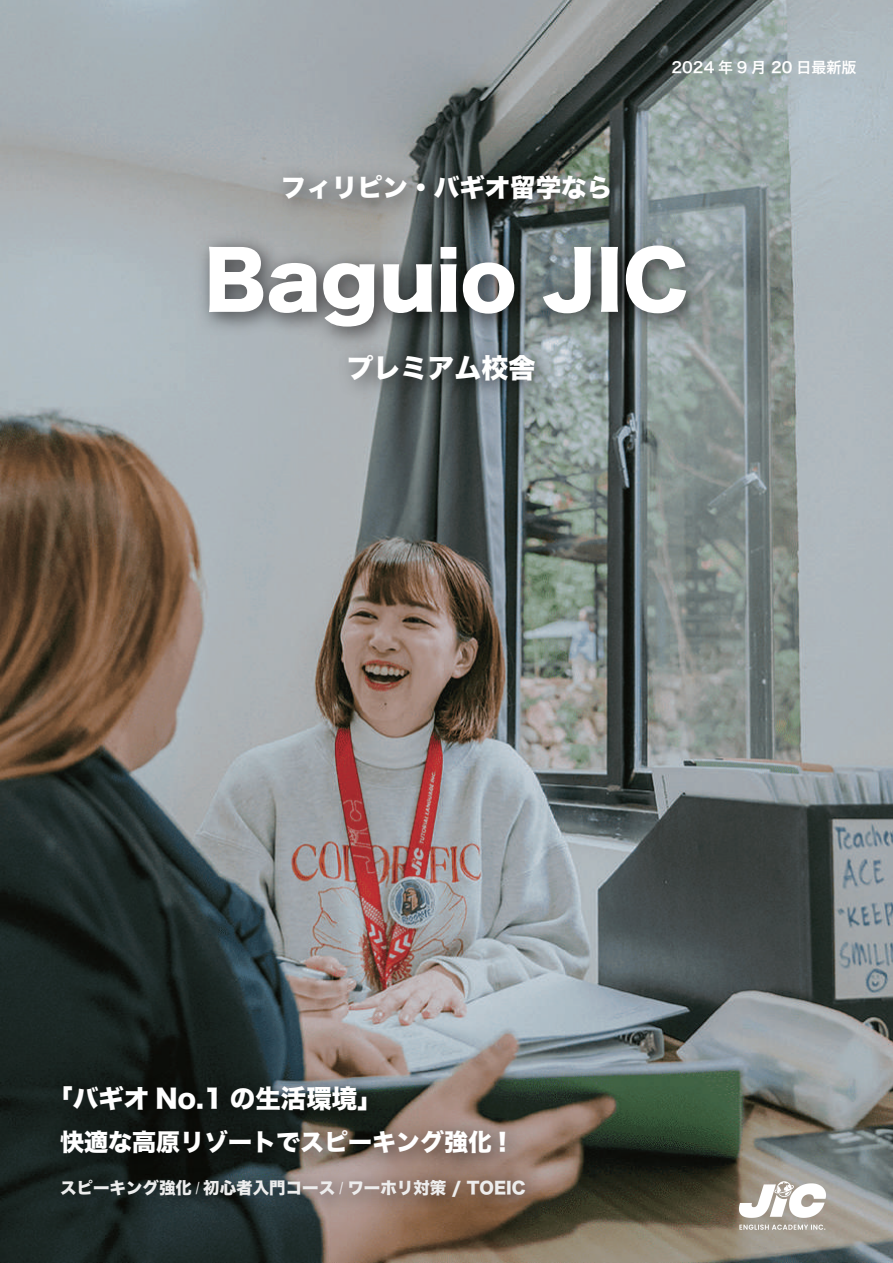
<style>
.page{position:relative;width:893px;height:1263px;background:#fff}
.page>*{position:absolute;margin:0;border:0;box-sizing:border-box;transform-origin:0 0}
.t1{font:78px "Hira Kaku Std N W8";color:#fff}
.t2{font:27px "Hira Kaku Std N W8";color:#fff}
.t3{font:25.5px "Hira Kaku Std N W8";color:#fff}
.t4{font:24px "Hira Kaku Std N W8";color:#fff}
.t5{font:16.5px "Hiragino Sans W8";color:#ededed}
.t6{font:15px "Hira Kaku Pro W6";color:#fff}
.s1{font-family:"Arial Narrow"}
</style>
<div class="page">
<img style="left:0;top:0;width:893px;height:1263px">
<img style="left:738px;top:1194px;width:88px;height:37px">
<img style="left:39px;top:1064px;width:824px;height:130px">
<img style="left:39px;top:1158px;width:621px;height:80px">
<img style="left:0;top:219px;width:893px;height:168px">
<img style="left:231px;top:153px;width:439px;height:97px">
<img style="left:164px;top:333px;width:563px;height:101px">
<h3 class="t3" style="left:281px;top:173px;width:333px">フィリピン・バギオ留学なら</h3>
<p class="t6" style="left:672px;top:54px;width:186px">2024 年 9 月 20 日最新版</p>
<h1 class="t1" style="left:204px;top:237px;width:486px">Baguio JIC</h1>
<h2 class="t2" style="left:346px;top:353px;width:191px">プレミアム校舎</h2>
<h3 class="t3" style="left:47px;top:1084px;width:337px">「バギオ No.1 の生活環境」</h3>
<h3 class="t4" style="left:60px;top:1129px;width:448px">快適な高原リゾートでスピーキング強化 !</h3>
<p class="t5" style="left:60px;top:1179px;width:467px">スピーキング強化 <span class="s1">/</span> 初心者入門コース <span class="s1">/</span> ワーホリ対策 / TOEIC</p>
</div>
